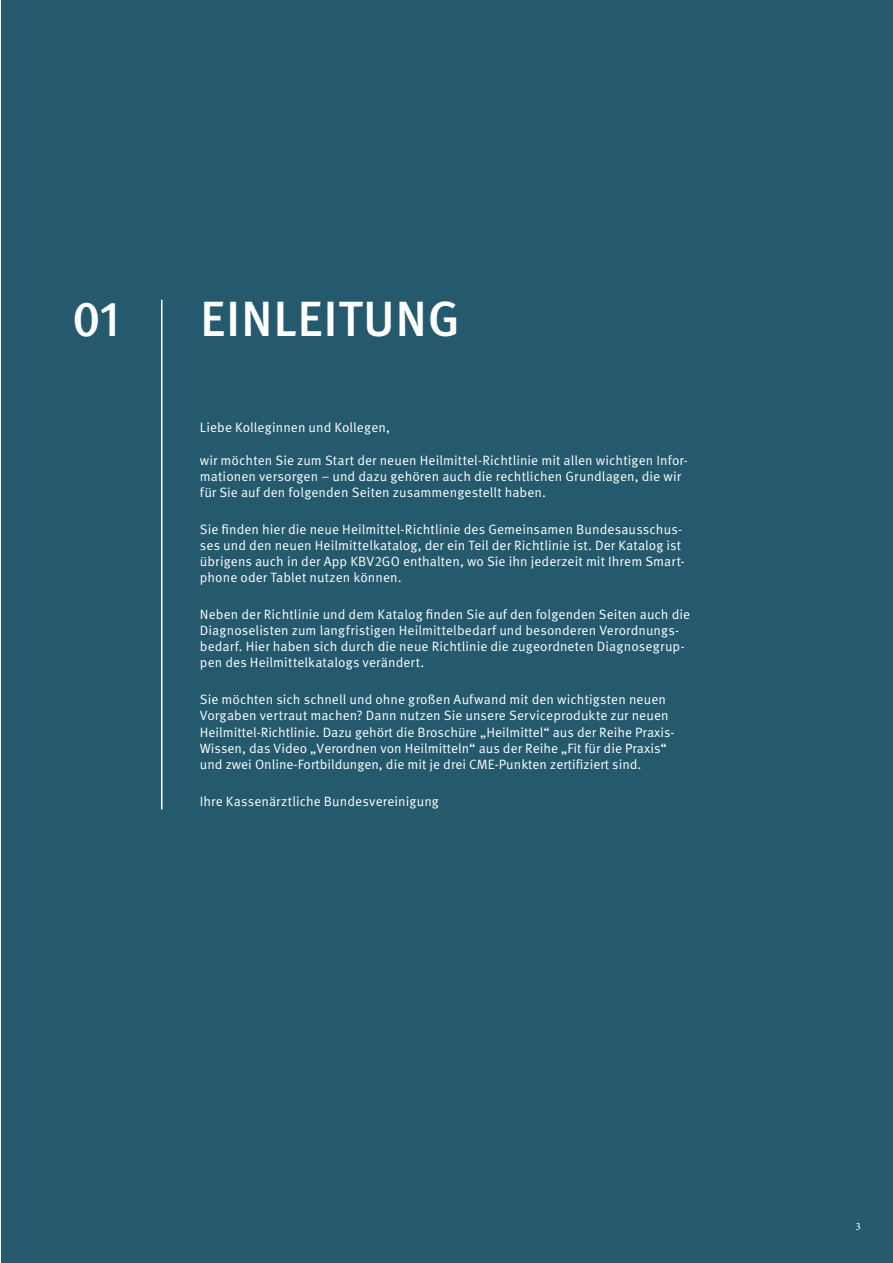
<style>
.page{position:relative;width:893px;height:1263px;background:#fff}
.page>*{position:absolute;margin:0;border:0;box-sizing:border-box;transform-origin:0 0}
.Copytext_Meta_Serif{font:500 49.5px "Meta Pro";letter-spacing:.015em;color:#fff}
.Copytext_Meta_Serif-2{font:13.5px/16.2px "Meta Pro";letter-spacing:.005em;color:#fff}
.Paginierung_rechts{font:11.25px "Minion Pro";color:#fff}
.s1{font-family:"Meta OT Norm"}
</style>
<div class="page">
<div style="left:1px;top:0;width:892px;height:1263px;background:#255a6e"></div>
<hr style="left:161px;top:300px;width:1px;height:509px;background:#fff">
<p class="Copytext_Meta_Serif" style="left:72px;top:288px;width:49px">01</p>
<p class="Copytext_Meta_Serif" style="left:200px;top:288px;width:261px">EINLEITUNG</p>
<p class="Copytext_Meta_Serif-2" style="left:200px;top:420px;width:192px">Liebe Kolleginnen und Kollegen,</p>
<p class="Copytext_Meta_Serif-2" style="left:200px;top:452px;width:489px">wir möchten Sie zum Start der neuen Heilmittel-Richtlinie mit allen wichtigen Infor&shy;mationen versorgen – und dazu gehören auch die rechtlichen Grundlagen, die wir für Sie auf den folgenden Seiten zusammengestellt haben.</p>
<p class="Copytext_Meta_Serif-2" style="left:200px;top:521px;width:487px">Sie finden hier die neue Heilmittel-Richtlinie des Gemeinsamen Bundesausschus&shy;ses und den neuen Heilmittelkatalog, der ein Teil der Richtlinie ist. Der Katalog ist übrigens auch in der App KBV2GO enthalten, wo Sie ihn jederzeit mit Ihrem Smart&shy;phone oder Tablet nutzen können.</p>
<p class="Copytext_Meta_Serif-2" style="left:200px;top:606px;width:492px">Neben der Richtlinie und dem Katalog finden Sie auf den folgenden Seiten auch die Diagnoselisten zum langfristigen Heilmittelbedarf und besonderen Verordnungs&shy;bedarf. Hier haben sich durch die neue Richtlinie die zugeordneten Diagnosegrup&shy;pen des Heilmittelkatalogs verändert.</p>
<p class="Copytext_Meta_Serif-2" style="left:200px;top:692px;width:476px">Sie möchten sich schnell und ohne großen Aufwand mit den wichtigsten neuen Vorgaben vertraut machen? Dann nutzen Sie unsere Serviceprodukte zur neuen Heilmittel-Richtlinie. Dazu gehört die Broschüre „Heilmittel“ aus der Reihe Praxis-Wissen, das Video „<span class="s1">Verordnen von H</span>eilmitteln“ aus der Reihe „Fit für die Praxis“ und zwei Online-Fortbildungen, die mit je drei CME-Punkten zertifiziert sind.</p>
<p class="Copytext_Meta_Serif-2" style="left:200px;top:793px;width:240px">Ihre Kassenärztliche Bundesvereinigung</p>
<p class="Paginierung_rechts" style="left:855px;top:1218px;width:7px">3</p>
</div>
